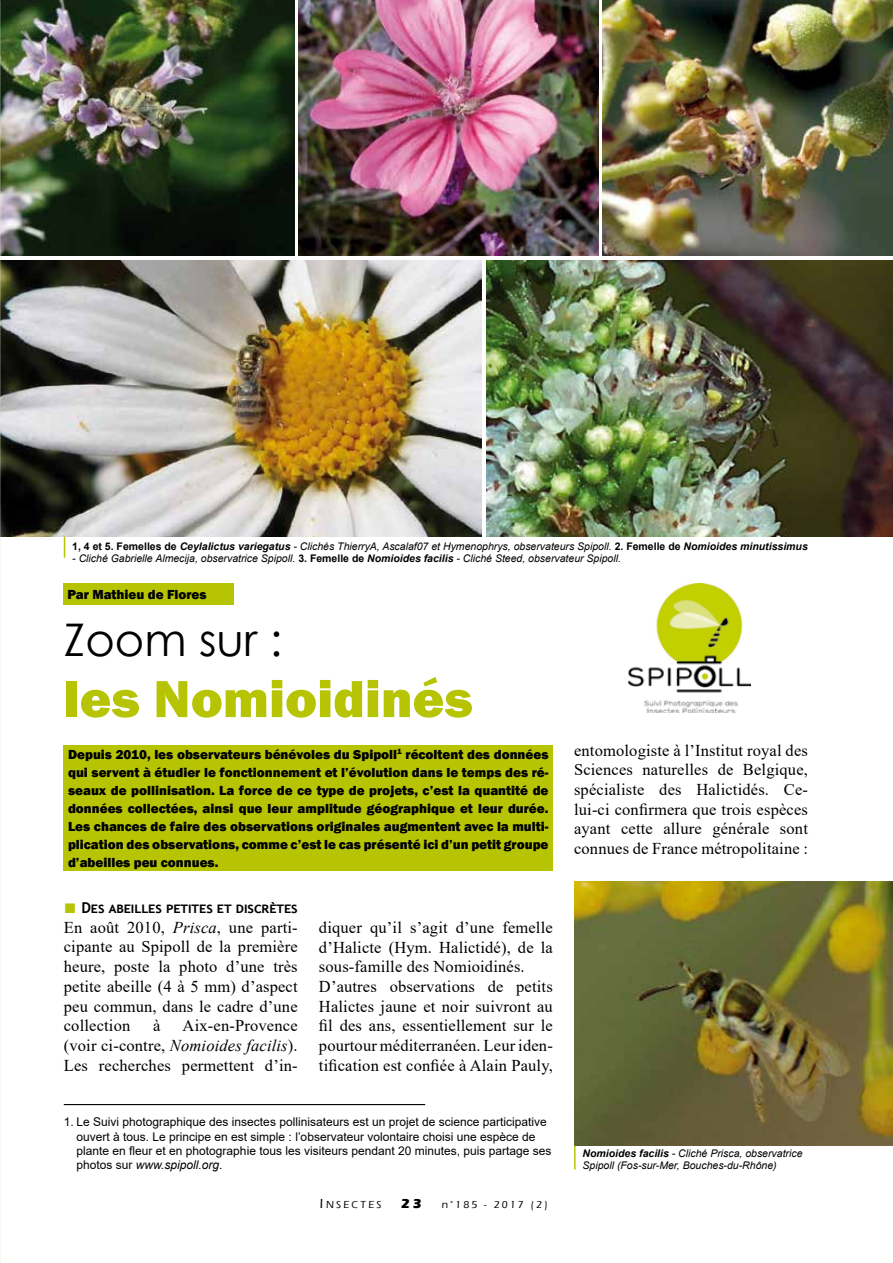
<style>
.page{position:relative;width:893px;height:1263px;background:#fff}
.page>*{position:absolute;margin:0;border:0;box-sizing:border-box;transform-origin:0 0}
.t1{font:800 54px "Franklin Gothic";color:#b6c403}
.t2{font:45px "Century Gothic";color:#000}
.t3{font:16.5px/19.6px "Times New Roman";letter-spacing:.01em;color:#000;text-align:justify}
.t4{font:700 15px "Trebuchet MS";color:#000}
.t5{font:800 13.5px/18px "Franklin Gothic";color:#000;text-align:justify}
.t6{font:12px/14.4px "Arial";color:#000}
.t7{font:italic 10.5px/12px "Arial";color:#000}
.t8{font:500 10.5px "Eras ITC";letter-spacing:.2em;color:#000}
.s1{font-weight:700;font-style:normal}
.s2{font-weight:700}
.s3{font-family:"Times New Roman";font-weight:400;font-size:21px;color:#b6c403}
.s4{font-style:italic}
.s5{font-size:13.5px}
.s6{font-weight:700;font-size:13.5px}
</style>
<div class="page">
<div style="left:64px;top:745px;width:489px;height:126px;background:#b6c403"></div>
<div style="left:63px;top:584px;width:170px;height:21px;background:#b6c403"></div>
<img style="left:574px;top:882px;width:318px;height:263px">
<img style="left:486px;top:260px;width:407px;height:276px">
<img style="left:298px;top:0;width:300px;height:256px">
<img style="left:0;top:0;width:294px;height:256px">
<img style="left:603px;top:0;width:290px;height:256px">
<img style="left:0;top:260px;width:482px;height:276px">
<img style="left:629px;top:584px;width:122px;height:129px">
<hr style="left:64px;top:1104px;width:361px;height:1px;background:#000">
<svg style="left:64px;top:536px;width:1px;height:22px"></svg>
<hr style="left:574px;top:1145px;width:2px;height:24px;background:#b6c403">
<p class="t7" style="left:72px;top:540px;width:737px"><span class="s1">1, 4 et 5. Femelles de</span> <span class="s2">Ceylalictus variegatus</span> - Clichés ThierryA, Ascalaf07 et Hymenophrys, observateurs Spipoll. <span class="s1">2. Femelle de</span> <span class="s2">Nomioides minutissimus</span></p>
<p class="t7" style="left:72px;top:552px;width:550px">- Cliché Gabrielle Almecija, observatrice Spipoll. <span class="s1">3. Femelle de</span> <span class="s2">Nomioides facilis</span> - Cliché Steed, observateur Spipoll.</p>
<p class="t5" style="left:67px;top:585px;width:141px">Par Mathieu de Flores</p>
<h2 class="t2" style="left:64px;top:608px;width:220px">Zoom sur :</h2>
<h1 class="t1" style="left:64px;top:664px;width:411px">les Nomioidinés</h1>
<p class="t5" style="left:68px;top:745px;width:482px">Depuis 2010, les observateurs bénévoles du Spipoll<sup>1</sup> récoltent des données qui servent à étudier le fonctionnement et l’évolution dans le temps des ré&shy;seaux de pollinisation. La force de ce type de projets, c’est la quantité de données collectées, ainsi que leur amplitude géographique et leur durée.<br>Les chances de faire des observations originales augmentent avec la multi&shy;plication des observations, comme c’est le cas présenté ici d’un petit groupe d’abeilles peu connues.</p>
<p class="t4" style="left:64px;top:898px;width:235px"><span class="s3">■</span> Des abeilles petites et discrètes</p>
<p class="t3" style="left:64px;top:917px;width:235px">En août 2010, <span class="s4">Prisca</span>, une parti&shy;cipante au Spipoll de la première heure, poste la photo d’une très petite abeille (4 à 5 mm) d’aspect peu commun, dans le cadre d’une collection</p>
<p class="t3" style="left:64px;top:1015px;width:235px;text-indent:119px">Aix-en-Provence (voir ci-contre, <span class="s4">Nomioides facilis</span>).<br>Les recherches permettent d’in-</p>
<p class="t3" style="left:153px;top:1015px;width:9px">à</p>
<p class="t3" style="left:319px;top:917px;width:235px;text-align:left">diquer qu’il s’agit d’une femelle d’Halicte (Hym. Halictidé), de la sous-famille des Nomioidinés.<br>D’autres observations de petits Halictes jaune et noir suivront au fil des ans, essentiellement sur le pourtour méditerranéen. Leur iden&shy;tification est confiée à Alain Pauly,</p>
<p class="t6" style="left:77px;top:1115px;width:476px;text-indent:-13px">1. Le Suivi photographique des insectes pollinisateurs est un projet de science participative ouvert à tous. Le principe en est simple : l’observateur volontaire choisi une espèce de plante en fleur et en photographie tous les visiteurs pendant 20 minutes, puis partage ses photos sur <span class="s4">www.spipoll.org</span>.</p>
<p class="t8" style="left:320px;top:1199px;width:229px"><span class="s5">I</span>NSECTES <span class="s6">23</span> n°185 - 2017 (2)</p>
<p class="t3" style="left:574px;top:740px;width:235px">entomologiste à l’Institut royal des Sciences naturelles de Belgique, spécialiste des Halictidés. Ce&shy;lui-ci confirmera que trois espèces ayant cette allure générale sont connues de France métropolitaine :</p>
<p class="t7" style="left:583px;top:1148px;width:221px"><span class="s2">Nomioides facilis</span> - Cliché Prisca, observatrice<br>Spipoll (Fos-sur-Mer, Bouches-du-Rhône)</p>
</div>
